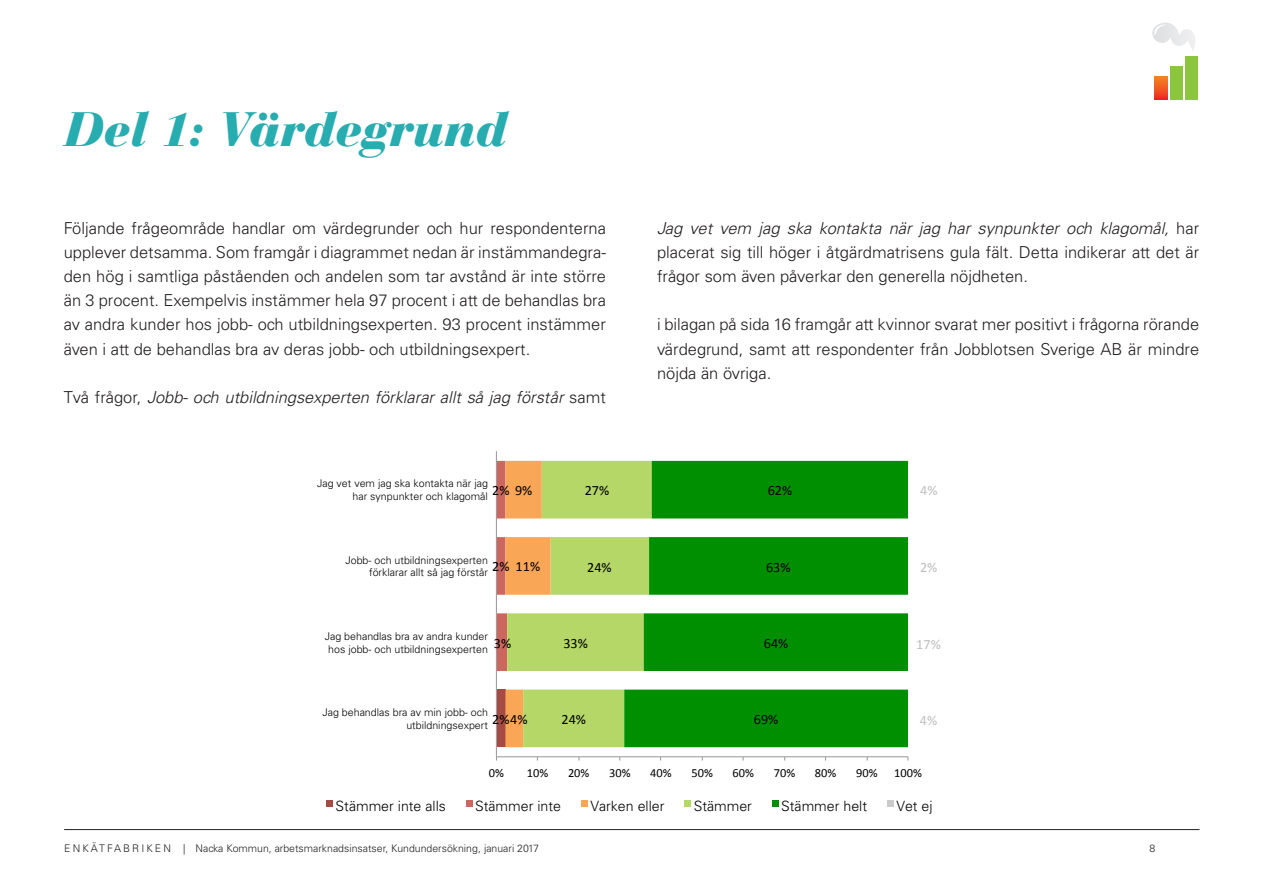
<style>
.page{position:relative;width:1263px;height:893px;background:#fff}
.page>*{position:absolute;margin:0;border:0;box-sizing:border-box;transform-origin:0 0}
.Sidrubrik{font:italic 900 48px "Bauer Bodoni Std";letter-spacing:-.015em;color:#27acb0}
.Brödtext{font:300 16.5px/24px "Univers LT Std";color:#231f20;text-align:justify}
.Brödtext-2{font:italic 300 16.5px "Univers LT Std";color:#231f20}
.t1{font:300 14.25px "Univers LT Std";color:#000}
.t2{font:14.25px "Calibri";color:#000}
.t3{font:14.25px "Calibri";color:#bfbfbf}
.t4{font:12.45px "Calibri";color:#000}
.t5{font:300 10.65px/12.5px "Univers LT Std";color:#000;text-align:right}
.t6{font:300 10.5px "Univers LT Std";color:#231f20}
.s1{font-style:normal}
.s2{font-style:italic}
</style>
<div class="page">
<hr style="left:64px;top:829px;width:1135px;height:1px;background:#231f20">
<svg style="left:497px;top:461px;width:127px;height:286px"></svg>
<svg style="left:624px;top:461px;width:284px;height:286px;fill:#008f00"></svg>
<hr style="left:496px;top:756px;width:412px;height:1px;background:#979797">
<hr style="left:496px;top:451px;width:1px;height:306px;background:#979797">
<div style="left:326px;top:800px;width:7px;height:7px;background:#a64a44"></div>
<div style="left:466px;top:800px;width:6px;height:7px;background:#cd665f"></div>
<div style="left:581px;top:800px;width:7px;height:7px;background:#faa657"></div>
<div style="left:684px;top:800px;width:7px;height:7px;background:#b4d767"></div>
<div style="left:772px;top:800px;width:6px;height:7px;background:#008f00"></div>
<div style="left:887px;top:800px;width:7px;height:7px;background:#cacaca"></div>
<svg style="left:1155px;top:76px;width:12px;height:24px"></svg>
<div style="left:1170px;top:67px;width:13px;height:33px;background:#8bc63e"></div>
<div style="left:1185px;top:57px;width:13px;height:43px;background:#8bc63e"></div>
<svg style="left:1152px;top:23px;width:43px;height:27px"></svg>
<p class="Sidrubrik" style="left:64px;top:100px;width:445px">Del 1: Värdegrund</p>
<p class="Brödtext" style="left:64px;top:217px;width:544px">Följande frågeområde handlar om värdegrunder och hur respondenterna upplever detsamma. Som framgår i diagrammet nedan är instämmandegra&shy;den hög i samtliga påståenden och andelen som tar avstånd är inte större än 3 procent. Exempelvis instämmer hela 97 procent i att de behandlas bra av andra kunder hos jobb- och utbildningsexperten. 93 procent instämmer även i att de behandlas bra av deras jobb- och utbildningsexpert.</p>
<p class="Brödtext-2" style="left:64px;top:387px;width:544px"><span class="s1">Två frågor,</span> Jobb- och utbildningsexperten förklarar allt så jag förstår <span class="s1">samt</span></p>
<p class="t5" style="left:317px;top:477px;width:172px">Jag vet vem jag ska kontakta när jag har synpunkter och klagomål</p>
<p class="t2" style="left:492px;top:481px;width:42px">2% 9%</p>
<p class="t5" style="left:345px;top:554px;width:144px">Jobb- och utbildningsexperten förklarar allt så jag förstår</p>
<p class="t2" style="left:492px;top:558px;width:49px">2% 11%</p>
<p class="t5" style="left:325px;top:630px;width:165px;text-align:center">Jag behandlas bra av andra kunder hos jobb- och utbildningsexperten</p>
<p class="t2" style="left:494px;top:634px;width:19px">3%</p>
<p class="t5" style="left:322px;top:706px;width:167px">Jag behandlas bra av min jobb- och utbildningsexpert</p>
<p class="t2" style="left:492px;top:710px;width:37px">2%4%</p>
<p class="t2" style="left:585px;top:481px;width:26px">27%</p>
<p class="t2" style="left:587px;top:558px;width:26px">24%</p>
<p class="t2" style="left:563px;top:634px;width:26px">33%</p>
<p class="t2" style="left:562px;top:710px;width:26px">24%</p>
<p class="Brödtext" style="left:657px;top:217px;width:544px"><span class="s2">Jag vet vem jag ska kontakta när jag har synpunkter och klagomål,</span> har placerat sig till höger i åtgärdmatrisens gula fält. Detta indikerar att det är frågor som även påverkar den generella nöjdheten.</p>
<p class="Brödtext" style="left:657px;top:313px;width:544px">i bilagan på sida 16 framgår att kvinnor svarat mer positivt i frågorna rörande värdegrund, samt att respondenter från Jobblotsen Sverige AB är mindre nöjda än övriga.</p>
<p class="t2" style="left:768px;top:481px;width:26px">62%</p>
<p class="t3" style="left:920px;top:481px;width:19px">4%</p>
<p class="t2" style="left:766px;top:558px;width:26px">63%</p>
<p class="t3" style="left:920px;top:558px;width:19px">2%</p>
<p class="t2" style="left:764px;top:634px;width:26px">64%</p>
<p class="t3" style="left:916px;top:635px;width:26px">17%</p>
<p class="t2" style="left:754px;top:710px;width:26px">69%</p>
<p class="t3" style="left:920px;top:711px;width:19px">4%</p>
<p class="t4" style="left:489px;top:765px;width:17px">0%</p>
<p class="t4" style="left:527px;top:765px;width:23px">10%</p>
<p class="t4" style="left:568px;top:765px;width:23px">20%</p>
<p class="t4" style="left:609px;top:765px;width:23px">30%</p>
<p class="t4" style="left:650px;top:765px;width:23px">40%</p>
<p class="t4" style="left:691px;top:765px;width:23px">50%</p>
<p class="t4" style="left:733px;top:765px;width:23px">60%</p>
<p class="t4" style="left:774px;top:765px;width:23px">70%</p>
<p class="t4" style="left:815px;top:765px;width:23px">80%</p>
<p class="t4" style="left:856px;top:765px;width:23px">90%</p>
<p class="t4" style="left:894px;top:765px;width:29px">100%</p>
<p class="t1" style="left:336px;top:797px;width:112px">Stämmer inte alls</p>
<p class="t1" style="left:475px;top:797px;width:87px">Stämmer inte</p>
<p class="t1" style="left:590px;top:797px;width:76px">Varken eller</p>
<p class="t1" style="left:694px;top:797px;width:60px">Stämmer</p>
<p class="t1" style="left:781px;top:797px;width:87px">Stämmer helt</p>
<p class="t1" style="left:896px;top:797px;width:38px">Vet ej</p>
<p class="t6" style="left:64px;top:842px;width:476px">E N K ÄT FA B R I K E N | Nacka Kommun, arbetsmarknadsinsatser, Kundundersökning, januari 2017</p>
<p class="t6" style="left:1149px;top:842px;width:7px">8</p>
</div>
